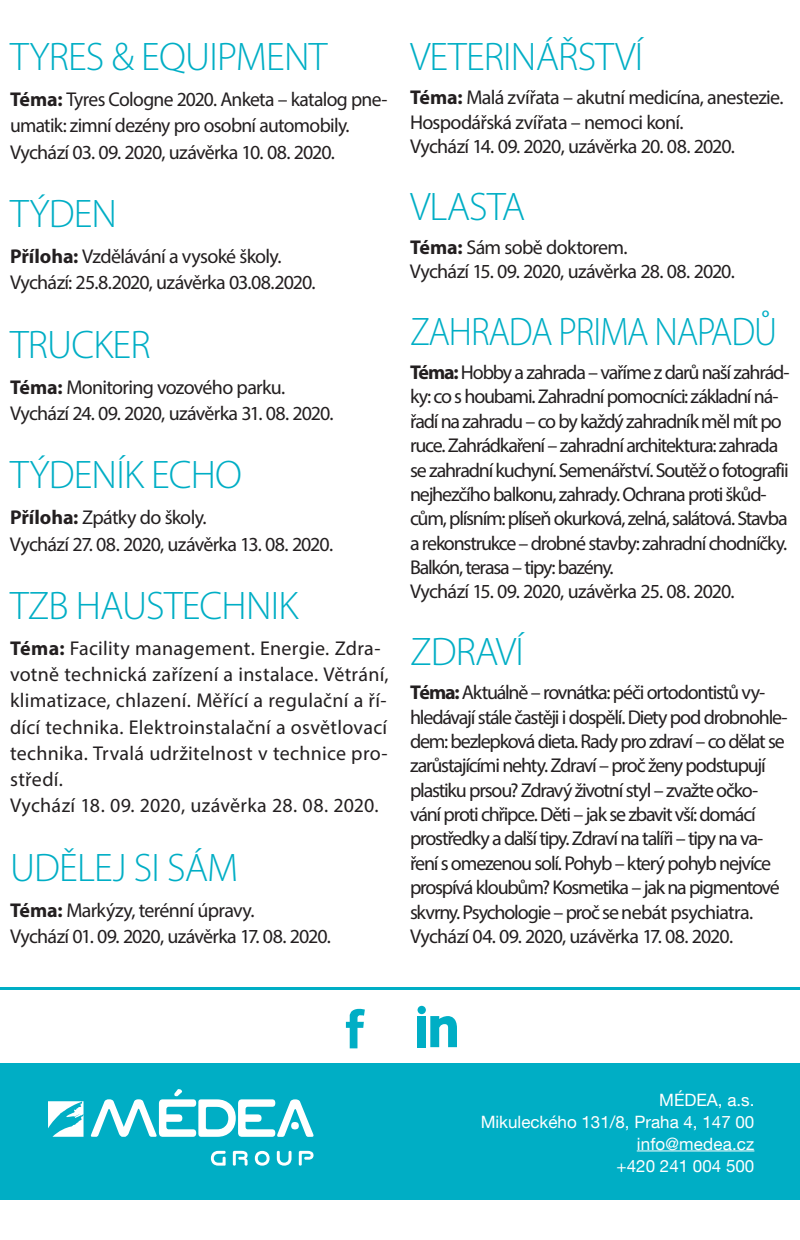
<style>
.page{position:relative;width:800px;height:1240px;background:#fff}
.page>*{position:absolute;margin:0;border:0;box-sizing:border-box;transform-origin:0 0}
.t1{font:300 40px "Myriad Pro";letter-spacing:-.02em;color:#00aec5}
.t2{font:300 40px "Myriad Pro";letter-spacing:-.02em;color:#00aec5;scale:.92 1}
.t3{font:20px/24.4px "Myriad Pro";letter-spacing:-.05em;color:#231f20}
.t4{font:20px/26.2px "Myriad Pro";letter-spacing:.01em;color:#231f20}
.t5{font:17px/22px "Helvetica Neue LT Com";color:#fff;text-align:right}
.s1{font-weight:700}
</style>
<div class="page">
<div style="left:0;top:1063px;width:800px;height:137px;background:#00aec5"></div>
<svg style="left:91px;top:1089px;width:223px;height:48px"></svg>
<div style="left:291px;top:1122px;width:8px;height:7px;background:#fff;border-radius:50%"></div>
<svg style="left:211px;top:1151px;width:15px;height:15px"></svg>
<svg style="left:233px;top:1151px;width:15px;height:15px"></svg>
<svg style="left:255px;top:1151px;width:15px;height:15px"></svg>
<svg style="left:277px;top:1151px;width:15px;height:15px"></svg>
<svg style="left:299px;top:1151px;width:15px;height:15px"></svg>
<svg style="left:48px;top:1101px;width:36px;height:36px"></svg>
<hr style="left:637px;top:1151px;width:117px;height:1px;background:#fff">
<hr style="left:0;top:987px;width:800px;height:3px;background:#00aec5">
<svg style="left:346px;top:1008px;width:19px;height:40px"></svg>
<div style="left:418px;top:1006px;width:8px;height:8px;background:#00aec5;border-radius:50%"></div>
<svg style="left:417px;top:1016px;width:40px;height:31px"></svg>
<h1 class="t1" style="left:10px;top:35px;width:319px">TYRES &amp; EQUIPMENT</h1>
<p class="t3" style="left:10px;top:86px;width:379px;line-height:26.2px"><span class="s1">Téma:</span> Tyres Cologne 2020. Anketa – katalog pne&shy;umatik: zimní dezény pro osobní automobily.<br>Vychází 03. 09. 2020, uzávěrka 10. 08. 2020.</p>
<h1 class="t1" style="left:10px;top:192px;width:109px">TÝDEN</h1>
<p class="t3" style="left:10px;top:243px;width:307px;line-height:26.2px"><span class="s1">Příloha:</span> Vzdělávání a vysoké školy.<br>Vychází: 25.8.2020, uzávěrka 03.08.2020.</p>
<h1 class="t1" style="left:10px;top:322px;width:142px">TRUCKER</h1>
<p class="t3" style="left:10px;top:374px;width:325px;line-height:26.2px"><span class="s1">Téma:</span> Monitoring vozového parku.<br>Vychází 24. 09. 2020, uzávěrka 31. 08. 2020.</p>
<h1 class="t1" style="left:10px;top:453px;width:234px">TÝDENÍK ECHO</h1>
<p class="t3" style="left:10px;top:504px;width:325px;line-height:26.2px"><span class="s1">Příloha:</span> Zpátky do školy.<br>Vychází 27. 08. 2020, uzávěrka 13. 08. 2020.</p>
<h1 class="t1" style="left:10px;top:584px;width:290px">TZB HAUSTECHNIK</h1>
<p class="t4" style="left:10px;top:635px;width:380px"><span class="s1">Téma:</span> Facility management. Energie. Zdra&shy;votně technická zařízení a instalace. Větrání, klimatizace, chlazení. Měřící a regulační a ří&shy;dící technika. Elektroinstalační a osvětlovací technika. Trvalá udržitelnost v technice pro&shy;středí.<br>Vychází 18. 09. 2020, uzávěrka 28. 08. 2020.</p>
<h1 class="t1" style="left:10px;top:845px;width:230px">UDĚLEJ SI SÁM</h1>
<p class="t3" style="left:10px;top:897px;width:323px;line-height:26.2px"><span class="s1">Téma:</span> Markýzy, terénní úpravy.<br>Vychází 01. 09. 2020, uzávěrka 17. 08. 2020.</p>
<h1 class="t1" style="left:410px;top:35px;width:235px">VETERINÁŘSTVÍ</h1>
<p class="t3" style="left:410px;top:85px;width:375px"><span class="s1">Téma:</span> Malá zvířata – akutní medicína, anestezie.<br>Hospodářská zvířata – nemoci koní.<br>Vychází 14. 09. 2020, uzávěrka 20. 08. 2020.</p>
<h1 class="t1" style="left:410px;top:184px;width:117px">VLASTA</h1>
<p class="t3" style="left:410px;top:235px;width:326px"><span class="s1">Téma:</span> Sám sobě doktorem.<br>Vychází 15. 09. 2020, uzávěrka 28. 08. 2020.</p>
<h1 class="t2" style="left:410px;top:309px;width:401px">ZAHRADA PRIMA NAPADŮ</h1>
<p class="t3" style="left:410px;top:360px;width:381px"><span class="s1">Téma:</span> Hobby a zahrada – vaříme z darů naší zahrád&shy;ky: co s houbami. Zahradní pomocníci: základní ná&shy;řadí na zahradu – co by každý zahradník měl mít po ruce. Zahrádkaření – zahradní architektura: zahrada se zahradní kuchyní. Semenářství. Soutěž o fotografii nejhezčího balkonu, zahrady. Ochrana proti škůd&shy;cům, plísním: plíseň okurková, zelná, salátová. Stavba a rekonstrukce – drobné stavby: zahradní chodníčky.<br>Balkón, terasa – tipy: bazény.<br>Vychází 15. 09. 2020, uzávěrka 25. 08. 2020.</p>
<h1 class="t1" style="left:410px;top:630px;width:115px">ZDRAVÍ</h1>
<p class="t3" style="left:410px;top:680px;width:379px"><span class="s1">Téma:</span> Aktuálně – rovnátka: péči ortodontistů vy&shy;hledávají stále častěji i dospělí. Diety pod drobnohle&shy;dem: bezlepková dieta. Rady pro zdraví – co dělat se zarůstajícími nehty. Zdraví – proč ženy podstupují plastiku prsou? Zdravý životní styl – zvažte očko&shy;vání proti chřipce. Děti – jak se zbavit vší: domácí prostředky a další tipy. Zdraví na talíři – tipy na va&shy;ření s omezenou solí. Pohyb – který pohyb nejvíce prospívá kloubům? Kosmetika – jak na pigmentové skvrny. Psychologie – proč se nebát psychiatra.<br>Vychází 04. 09. 2020, uzávěrka 17. 08. 2020.</p>
<p class="t5" style="left:481px;top:1088px;width:275px">MÉDEA, a.s.<br>Mikuleckého 131/8, Praha 4, 147 00 info@medea.cz<br>+420 241 004 500</p>
</div>
